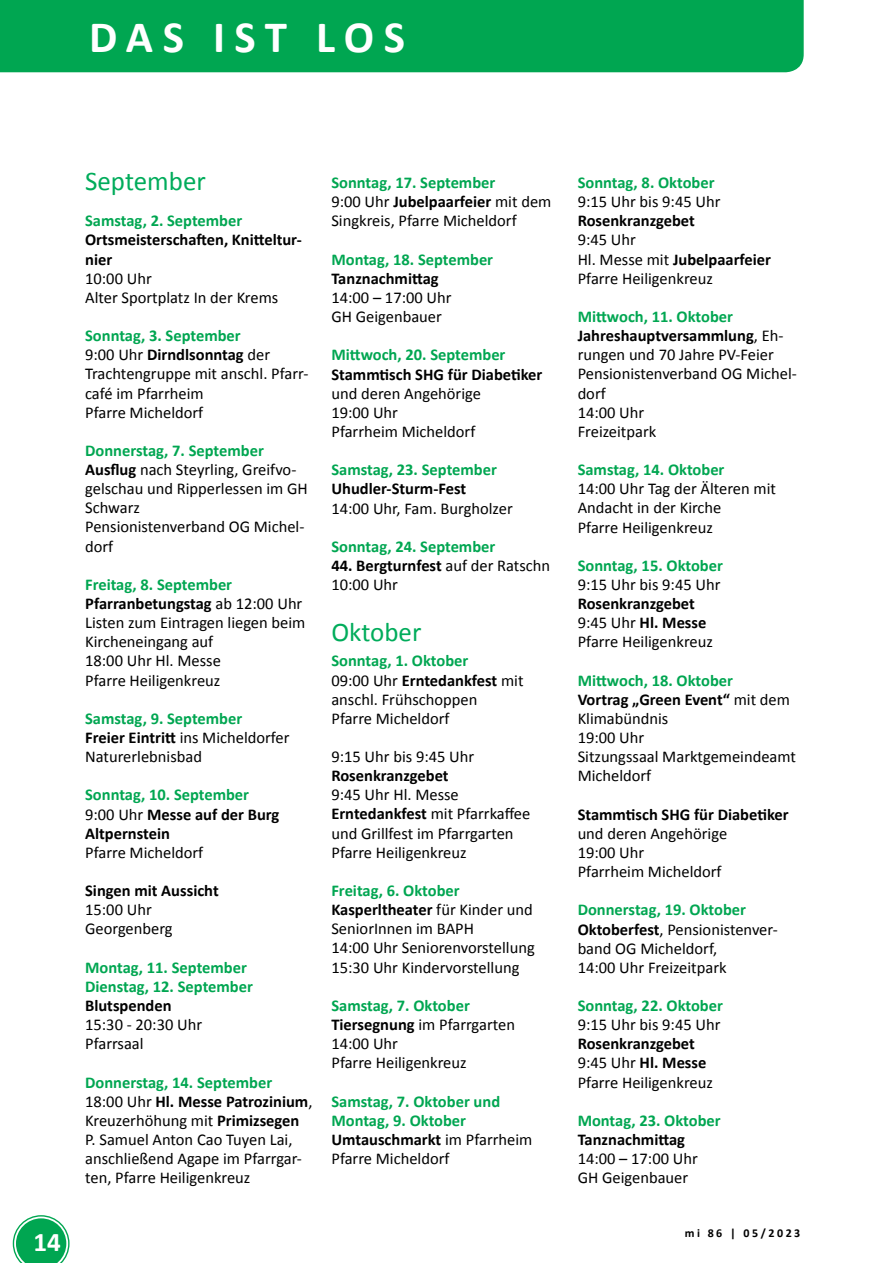
<style>
.page{position:relative;width:893px;height:1263px;background:#fff}
.page>*{position:absolute;margin:0;border:0;box-sizing:border-box;transform-origin:0 0}
.t1{font:700 45px "Calibri";letter-spacing:.205em;color:#fff}
.t2{font:27px "Calibri";color:#00ac5b}
.t3{font:700 27px "Calibri";color:#fff}
.t4{font:16.5px/19.2px "Calibri";color:#000}
.t5{font:700 16.5px/19.2px "Calibri";color:#00a651}
.t6{font:700 16.5px/19.2px "Calibri";color:#000}
.t7{font:700 12px "Calibri";letter-spacing:.21em;color:#000}
.s1{font-weight:700;color:#00a651}
.s2{font-weight:700}
.s3{color:#00a651}
.s4{font-weight:400}
.s5{color:#000}
.s6{font-weight:400;color:#000}
</style>
<div class="page">
<div style="left:0;top:0;width:804px;height:72px;background:#00a651"></div>
<svg style="left:13px;top:1215px;width:57px;height:48px"></svg>
<h1 class="t1" style="left:89px;top:8px;width:317px">DAS IST LOS</h1>
<h2 class="t3" style="left:33px;top:1225px;width:29px">14</h2>
<h2 class="t2" style="left:85px;top:164px;width:122px">September</h2>
<p class="t5" style="left:85px;top:211px;width:159px">Samstag, 2. September</p>
<p class="t6" style="left:85px;top:230px;width:218px">Ortsmeisterschaften, Knitteltur&shy;nier</p>
<p class="t4" style="left:85px;top:269px;width:195px">10:00 Uhr<br>Alter Sportplatz In der Krems</p>
<p class="t4" style="left:85px;top:326px;width:225px"><span class="s1">Sonntag, 3. September<br></span>9:00 Uhr <span class="s2">Dirndlsonntag</span> der<br>Trachtengruppe mit anschl. Pfarr&shy;café im Pfarrheim<br>Pfarre Micheldorf</p>
<p class="t4" style="left:85px;top:441px;width:224px"><span class="s1">Donnerstag, 7. September<br></span><span class="s2">Ausflug</span> nach Steyrling, Greifvo&shy;gelschau und Ripperlessen im GH<br>Schwarz<br>Pensionistenverband OG Michel&shy;dorf</p>
<p class="t4" style="left:85px;top:575px;width:222px"><span class="s1">Freitag, 8. September<br></span><span class="s2">Pfarranbetungstag</span> ab 12:00 Uhr<br>Listen zum Eintragen liegen beim<br>Kircheneingang auf<br>18:00 Uhr Hl. Messe<br>Pfarre Heiligenkreuz</p>
<p class="t4" style="left:85px;top:709px;width:206px"><span class="s1">Samstag, 9. September<br></span><span class="s2">Freier Eintritt</span> ins Micheldorfer<br>Naturerlebnisbad</p>
<p class="t6" style="left:85px;top:785px;width:196px"><span class="s3">Sonntag, 10. September<br></span><span class="s4">9:00 Uhr</span> Messe auf der Burg<br>Altpernstein</p>
<p class="t4" style="left:85px;top:843px;width:120px">Pfarre Micheldorf</p>
<p class="t6" style="left:85px;top:881px;width:135px">Singen mit Aussicht</p>
<p class="t4" style="left:85px;top:900px;width:89px">15:00 Uhr<br>Georgenberg</p>
<p class="t5" style="left:85px;top:957px;width:169px">Montag, 11. September<br>Dienstag, 12. September</p>
<p class="t6" style="left:85px;top:996px;width:88px">Blutspenden</p>
<p class="t4" style="left:85px;top:1015px;width:119px">15:30 - 20:30 Uhr<br>Pfarrsaal</p>
<p class="t4" style="left:85px;top:1072px;width:229px"><span class="s1">Donnerstag, 14. September<br></span>18:00 Uhr <span class="s2">Hl. Messe Patrozinium</span>,<br>Kreuzerhöhung mit <span class="s2">Primizsegen<br></span>P. Samuel Anton Cao Tuyen Lai, anschließend Agape im Pfarrgar&shy;ten, Pfarre Heiligenkreuz</p>
<p class="t4" style="left:331px;top:173px;width:221px"><span class="s1">Sonntag, 17. September<br></span>9:00 Uhr <span class="s2">Jubelpaarfeier</span> mit dem<br>Singkreis, Pfarre Micheldorf</p>
<p class="t5" style="left:331px;top:250px;width:163px">Montag, 18. September</p>
<p class="t6" style="left:331px;top:269px;width:109px">Tanznachmittag</p>
<p class="t4" style="left:331px;top:288px;width:122px">14:00 – 17:00 Uhr<br>GH Geigenbauer</p>
<p class="t5" style="left:331px;top:345px;width:176px">Mittwoch, 20. September</p>
<p class="t6" style="left:331px;top:364px;width:212px">Stammtisch SHG für Diabetiker</p>
<p class="t4" style="left:331px;top:384px;width:151px">und deren Angehörige<br>19:00 Uhr<br>Pfarrheim Micheldorf</p>
<p class="t5" style="left:331px;top:460px;width:167px">Samstag, 23. September</p>
<p class="t6" style="left:331px;top:479px;width:136px">Uhudler-Sturm-Fest</p>
<p class="t4" style="left:331px;top:498px;width:183px">14:00 Uhr, Fam. Burgholzer</p>
<p class="t5" style="left:331px;top:537px;width:165px">Sonntag, 24. September</p>
<p class="t4" style="left:331px;top:556px;width:220px"><span class="s2">44. Bergturnfest</span> auf der Ratschn<br>10:00 Uhr</p>
<h2 class="t2" style="left:331px;top:615px;width:92px">Oktober</h2>
<p class="t4" style="left:331px;top:651px;width:194px"><span class="s1">Sonntag, 1. Oktober<br></span>09:00 Uhr <span class="s2">Erntedankfest</span> mit anschl. Frühschoppen<br>Pfarre Micheldorf</p>
<p class="t4" style="left:331px;top:747px;width:144px">9:15 Uhr bis 9:45 Uhr</p>
<p class="t6" style="left:331px;top:766px;width:119px">Rosenkranzgebet</p>
<p class="t4" style="left:331px;top:785px;width:200px">9:45 Uhr Hl. Messe<br><span class="s2">Erntedankfest</span> mit Pfarrkaffee und Grillfest im Pfarrgarten<br>Pfarre Heiligenkreuz</p>
<p class="t4" style="left:331px;top:881px;width:205px"><span class="s1">Freitag, 6. Oktober<br></span><span class="s2">Kasperltheater</span> für Kinder und<br>SeniorInnen im BAPH<br>14:00 Uhr Seniorenvorstellung<br>15:30 Uhr Kindervorstellung</p>
<p class="t4" style="left:331px;top:996px;width:185px"><span class="s1">Samstag, 7. Oktober<br></span><span class="s2">Tiersegnung</span> im Pfarrgarten<br>14:00 Uhr<br>Pfarre Heiligenkreuz</p>
<p class="t5" style="left:331px;top:1091px;width:202px">Samstag, 7. Oktober und<br>Montag, 9. Oktober<br><span class="s5">Umtauschmarkt</span> <span class="s6">im Pfarrheim<br>Pfarre Micheldorf</span></p>
<p class="t5" style="left:578px;top:173px;width:138px">Sonntag, 8. Oktober</p>
<p class="t4" style="left:578px;top:192px;width:144px">9:15 Uhr bis 9:45 Uhr</p>
<p class="t6" style="left:578px;top:211px;width:119px">Rosenkranzgebet</p>
<p class="t4" style="left:578px;top:230px;width:195px">9:45 Uhr<br>Hl. Messe mit <span class="s2">Jubelpaarfeier<br></span>Pfarre Heiligenkreuz</p>
<p class="t4" style="left:578px;top:307px;width:221px"><span class="s1">Mittwoch, 11. Oktober<br></span><span class="s2">Jahreshauptversammlung</span>, Eh&shy;rungen und 70 Jahre PV-Feier<br>Pensionistenverband OG Michel&shy;dorf<br>14:00 Uhr<br>Freizeitpark</p>
<p class="t5" style="left:578px;top:460px;width:148px">Samstag, 14. Oktober</p>
<p class="t4" style="left:578px;top:479px;width:200px">14:00 Uhr Tag der Älteren mit<br>Andacht in der Kirche<br>Pfarre Heiligenkreuz</p>
<p class="t5" style="left:578px;top:556px;width:147px">Sonntag, 15. Oktober</p>
<p class="t4" style="left:578px;top:575px;width:144px">9:15 Uhr bis 9:45 Uhr</p>
<p class="t4" style="left:578px;top:594px;width:137px"><span class="s2">Rosenkranzgebet<br></span>9:45 Uhr <span class="s2">Hl. Messe<br></span>Pfarre Heiligenkreuz</p>
<p class="t4" style="left:578px;top:671px;width:220px"><span class="s1">Mittwoch, 18. Oktober<br></span><span class="s2">Vortrag „Green Event“</span> mit dem<br>Klimabündnis<br>19:00 Uhr<br>Sitzungssaal Marktgemeindeamt<br>Micheldorf</p>
<p class="t6" style="left:578px;top:804px;width:212px">Stammtisch SHG für Diabetiker</p>
<p class="t4" style="left:578px;top:824px;width:151px">und deren Angehörige<br>19:00 Uhr<br>Pfarrheim Micheldorf</p>
<p class="t4" style="left:578px;top:900px;width:202px"><span class="s1">Donnerstag, 19. Oktober<br></span><span class="s2">Oktoberfest</span>, Pensionistenver&shy;band OG Micheldorf,<br>14:00 Uhr Freizeitpark</p>
<p class="t5" style="left:578px;top:996px;width:147px">Sonntag, 22. Oktober</p>
<p class="t4" style="left:578px;top:1015px;width:144px">9:15 Uhr bis 9:45 Uhr</p>
<p class="t4" style="left:578px;top:1034px;width:137px"><span class="s2">Rosenkranzgebet<br></span>9:45 Uhr <span class="s2">Hl. Messe<br></span>Pfarre Heiligenkreuz</p>
<p class="t5" style="left:578px;top:1111px;width:145px">Montag, 23. Oktober</p>
<p class="t6" style="left:578px;top:1130px;width:109px">Tanznachmittag</p>
<p class="t4" style="left:578px;top:1149px;width:122px">14:00 – 17:00 Uhr<br>GH Geigenbauer</p>
<p class="t7" style="left:685px;top:1225px;width:117px">mi 86 | 05/2023</p>
</div>
